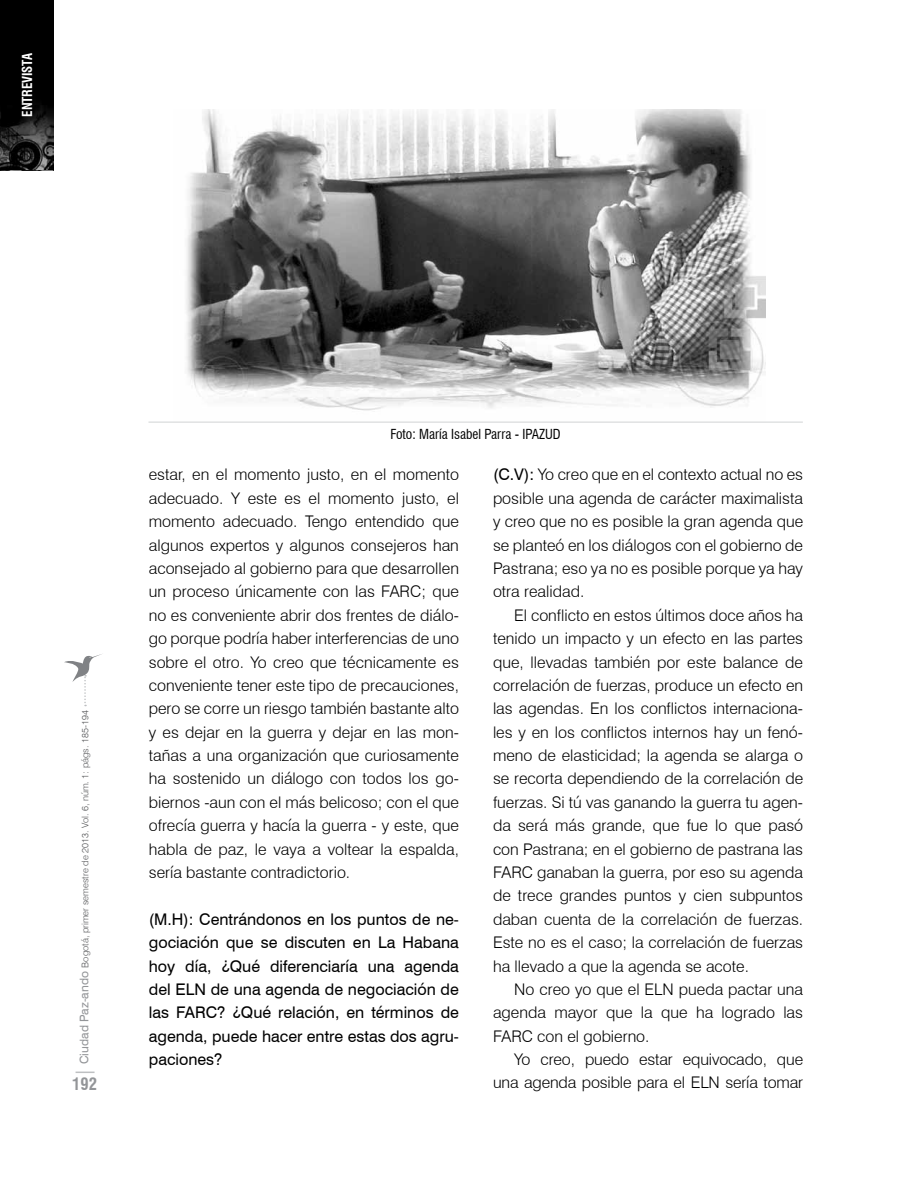
<style>
.page{position:relative;width:918px;height:1188px;background:#fff}
.page>*{position:absolute;margin:0;border:0;box-sizing:border-box;transform-origin:0 0}
.t1{font:700 condensed 16.5px "Swiss 721 BT";color:#939598}
.t2{font:300 16.05px/23.4px "Swiss 721 BT";color:#000;text-align:justify}
.t3{font:16.05px/23.4px "Swiss 721 BT";color:#000;text-align:justify}
.t4{font:condensed 13.5px "Swiss 721 BT";color:#000}
.t5{font:700 condensed 13.5px "Swiss 721 BT";letter-spacing:-.01em;color:#fff;scale:.96 1}
.t6{font:300 9.3px "Swiss 721 BT";color:#58595b}
.s1{font-weight:400;font-size:12px;color:#939598}
.s2{font-weight:400}
</style>
<div class="page">
<img style="left:0;top:0;width:54px;height:170px">
<svg style="left:76px;top:1072px;width:19px;height:1px"></svg>
<svg style="left:64px;top:654px;width:38px;height:52px"></svg>
<img style="left:174px;top:110px;width:591px;height:312px">
<hr style="left:148px;top:422px;width:655px;height:1px;background:#d1d3d4">
<p class="t5" style="left:19px;top:117px;width:68px;rotate:-90deg">entrevista</p>
<p class="t5" style="left:19px;top:113px;width:58px;rotate:-90deg">EDITORIAL</p>
<p class="t6" style="left:79px;top:1064px;width:355px;rotate:-90deg"><span class="s1">Ciudad Paz-ando</span> Bogotá, primer semestre de 2013. Vol. 6, núm. 1: págs. 185-194</p>
<p class="t1" style="left:72px;top:1074px;width:26px">192</p>
<p class="t4" style="left:391px;top:426px;width:172px">Foto: María Isabel Parra - IPAZUD</p>
<p class="t2" style="left:149px;top:463px;width:312px">estar, en el momento justo, en el momento adecuado. Y este es el momento justo, el momento adecuado. Tengo entendido que algunos expertos y algunos consejeros han aconsejado al gobierno para que desarrollen un proceso únicamente con las FARC; que no es conveniente abrir dos frentes de diálo&shy;go porque podría haber interferencias de uno sobre el otro. Yo creo que técnicamente es conveniente tener este tipo de precauciones, pero se corre un riesgo también bastante alto y es dejar en la guerra y dejar en las mon&shy;tañas a una organización que curiosamente ha sostenido un diálogo con todos los go&shy;biernos -aun con el más belicoso; con el que ofrecía guerra y hacía la guerra - y este, que habla de paz, le vaya a voltear la espalda, sería bastante contradictorio.</p>
<p class="t3" style="left:149px;top:907px;width:312px">(M.H): Centrándonos en los puntos de ne&shy;gociación que se discuten en La Habana hoy día, ¿Qué diferenciaría una agenda del ELN de una agenda de negociación de las FARC? ¿Qué relación, en términos de agenda, puede hacer entre estas dos agru&shy;paciones?</p>
<p class="t2" style="left:493px;top:463px;width:312px"><span class="s2">(C.V):</span> Yo creo que en el contexto actual no es posible una agenda de carácter maximalista y creo que no es posible la gran agenda que se planteó en los diálogos con el gobierno de Pastrana; eso ya no es posible porque ya hay otra realidad.</p>
<p class="t2" style="left:493px;top:603px;width:312px;text-indent:21px">El conflicto en estos últimos doce años ha tenido un impacto y un efecto en las partes que, llevadas también por este balance de correlación de fuerzas, produce un efecto en las agendas. En los conflictos internaciona&shy;les y en los conflictos internos hay un fenó&shy;meno de elasticidad; la agenda se alarga o se recorta dependiendo de la correlación de fuerzas. Si tú vas ganando la guerra tu agen&shy;da será más grande, que fue lo que pasó con Pastrana; en el gobierno de pastrana las FARC ganaban la guerra, por eso su agenda de trece grandes puntos y cien subpuntos daban cuenta de la correlación de fuerzas.<br>Este no es el caso; la correlación de fuerzas ha llevado a que la agenda se acote.</p>
<p class="t2" style="left:493px;top:977px;width:312px;text-indent:21px">No creo yo que el ELN pueda pactar una agenda mayor que la que ha logrado las FARC con el gobierno.</p>
<p class="t2" style="left:493px;top:1048px;width:312px;text-align:right">Yo creo, puedo estar equivocado, que una agenda posible para el ELN sería tomar</p>
</div>
